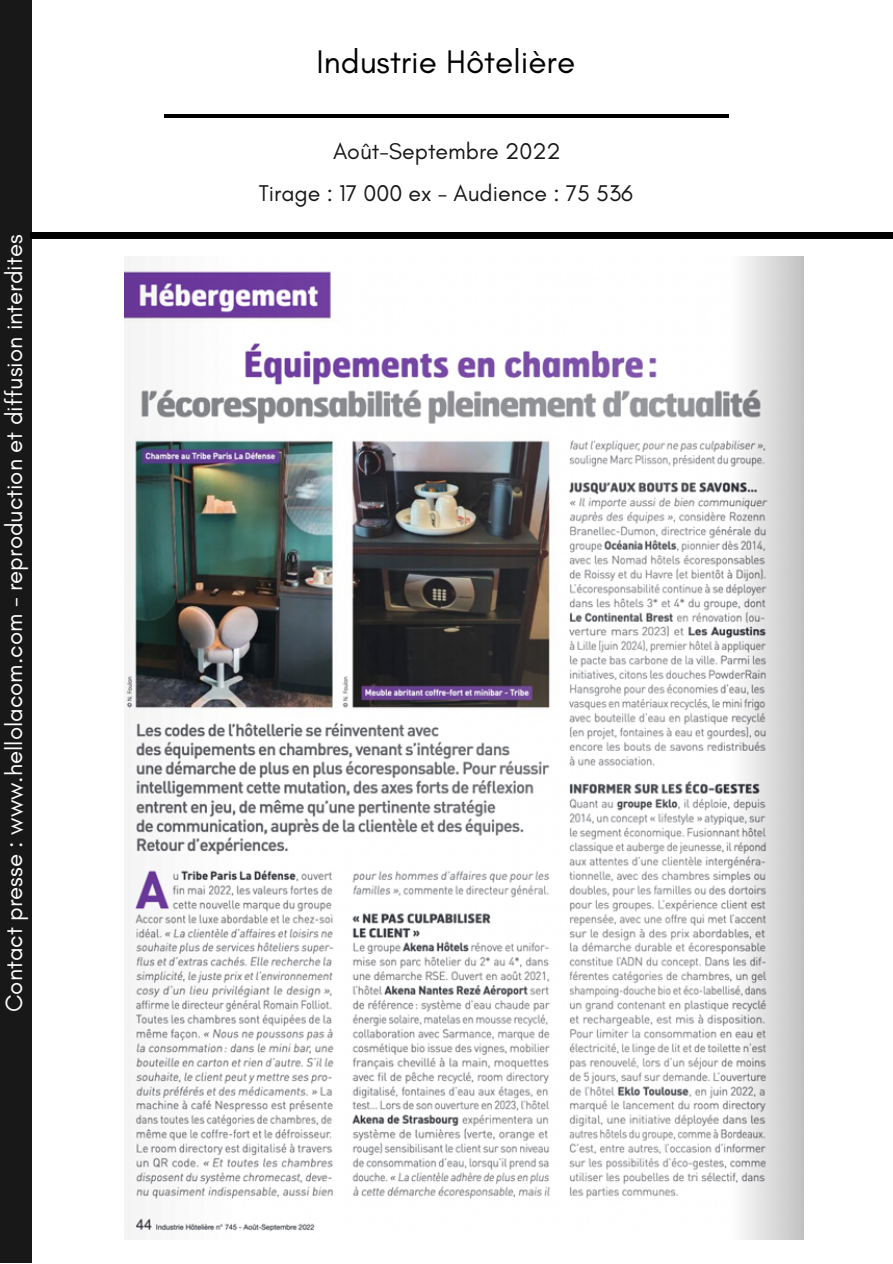
<style>
.page{position:relative;width:893px;height:1264px;background:#fff}
.page>*{position:absolute;margin:0;border:0;box-sizing:border-box;transform-origin:0 0}
.t1{font:33.3px "Glacial Indifference";color:#000}
.t2{font:24px "Glacial Indifference";color:#fff}
.t3{font:23.1px "Glacial Indifference";color:#181818}
</style>
<div class="page">
<div style="left:0;top:0;width:32px;height:1262px;background:#181818"></div>
<div style="left:30px;top:232px;width:862px;height:6px;background:#000"></div>
<hr style="left:164px;top:115px;width:564px;height:3px;background:#000">
<img style="left:125px;top:257px;width:678px;height:982px">
<p class="t2" style="left:-1px;top:1012px;width:779px;rotate:-90deg">Contact presse : www.hellolacom.com - reproduction et diffusion interdites</p>
<h1 class="t1" style="left:316px;top:41px;width:260px">Industrie Hôtelière</h1>
<p class="t3" style="left:333px;top:137px;width:229px">Août-Septembre 2022</p>
<p class="t3" style="left:259px;top:179px;width:375px">Tirage : 17 000 ex - Audience : 75 536</p>
</div>
